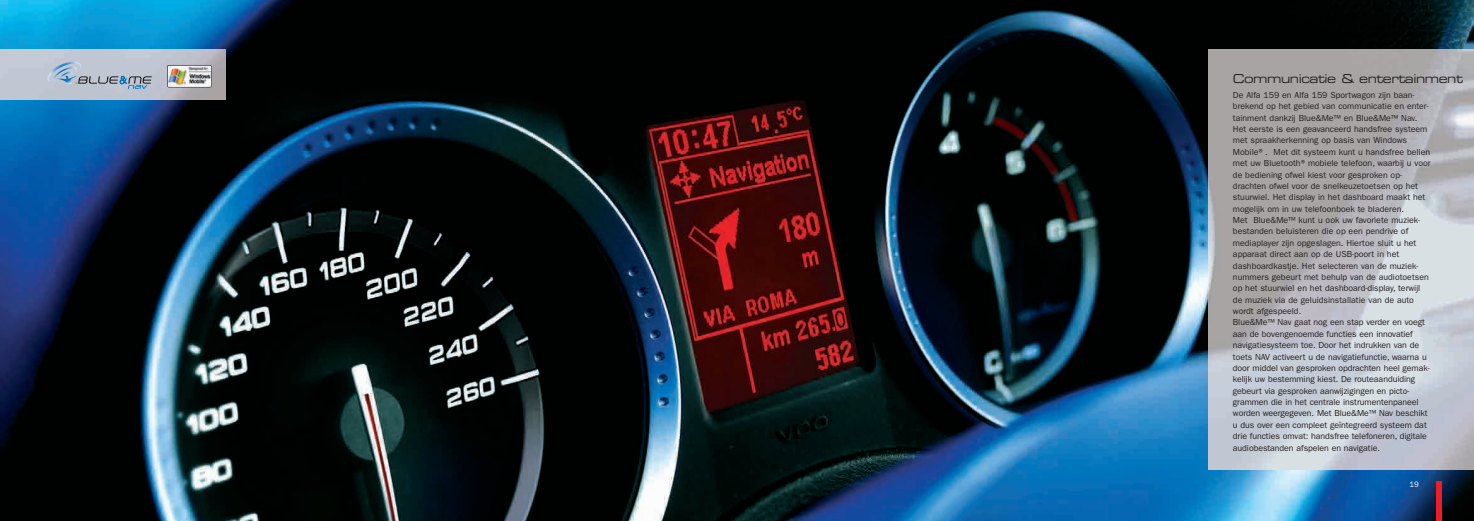
<style>
.page{position:relative;width:1474px;height:521px;background:#fff}
.page>*{position:absolute;margin:0;border:0;box-sizing:border-box;transform-origin:0 0}
.t1{font:12.25px "Eurostile Extended Two";letter-spacing:-.04em;color:#231f20;scale:.95 1}
.t2{font:8.75px/11.4px "Franklin Gothic";color:#231f20}
.t3{font:7.88px "Franklin Gothic";color:#fff}
</style>
<div class="page">
<img style="left:0;top:0;width:1473px;height:521px">
<img style="left:1208px;top:50px;width:265px;height:419px">
<img style="left:0;top:50px;width:225px;height:49px">
<div style="left:1436px;top:481px;width:5px;height:40px;background:#ee1d23"></div>
<img style="left:167px;top:65px;width:44px;height:22px">
<div style="left:167px;top:65px;width:45px;height:22px;border:1px solid #231f20;border-radius:2px"></div>
<svg style="left:47px;top:61px;width:105px;height:28px"></svg>
<h1 class="t1" style="left:1232px;top:75px;width:243px">Communicatie &amp; entertainment</h1>
<p class="t2" style="left:1232px;top:90px;width:199px">De Alfa 159 en Alfa 159 Sportwagon zijn baan&shy;brekend op het gebied van communicatie en enter&shy;tainment dankzij Blue&amp;Me™ en Blue&amp;Me™ Nav.<br>Het eerste is een geavanceerd handsfree systeem met spraakherkenning op basis van Windows Mobile®. Met dit systeem kunt u handsfree bellen met uw Bluetooth®mobiele telefoon, waarbij u voor de bediening ofwel kiest voor gesproken op&shy;drachten ofwel voor de snelkeuzetoetsen op het stuurwiel. Het display in het dashboard maakt het mogelijk om in uw telefoonboek te bladeren.<br>Met Blue&amp;Me™ kunt u ook uw favoriete muziek&shy;bestanden beluisteren die op een pendrive of mediaplayer zijn opgeslagen. Hiertoe sluit u het apparaat direct aan op de USB-poort in het dashboardkastje. Het selecteren van de muziek&shy;nummers gebeurt met behulp van de audiotoetsen op het stuurwiel en het dashboard-display, terwijl de muziek via de geluidsinstallatie van de auto wordt afgespeeld.<br>Blue&amp;Me™ Nav gaat nog een stap verder en voegt aan de bovengenoemde functies een innovatief navigatiesysteem toe. Door het indrukken van de toets NAV activeert u de navigatiefunctie, waarna u door middel van gesproken opdrachten heel gemak&shy;kelijk uw bestemming kiest. De routeaanduiding gebeurt via gesproken aanwijzigingen en picto&shy;grammen die in het centrale instrumentenpaneel worden weergegeven. Met Blue&amp;Me™ Nav beschikt u dus over een compleet geïntegreerd systeem dat drie functies omvat: handsfree telefoneren, digitale audiobestanden afspelen en navigatie.</p>
<p class="t3" style="left:1409px;top:481px;width:11px">19</p>
</div>
